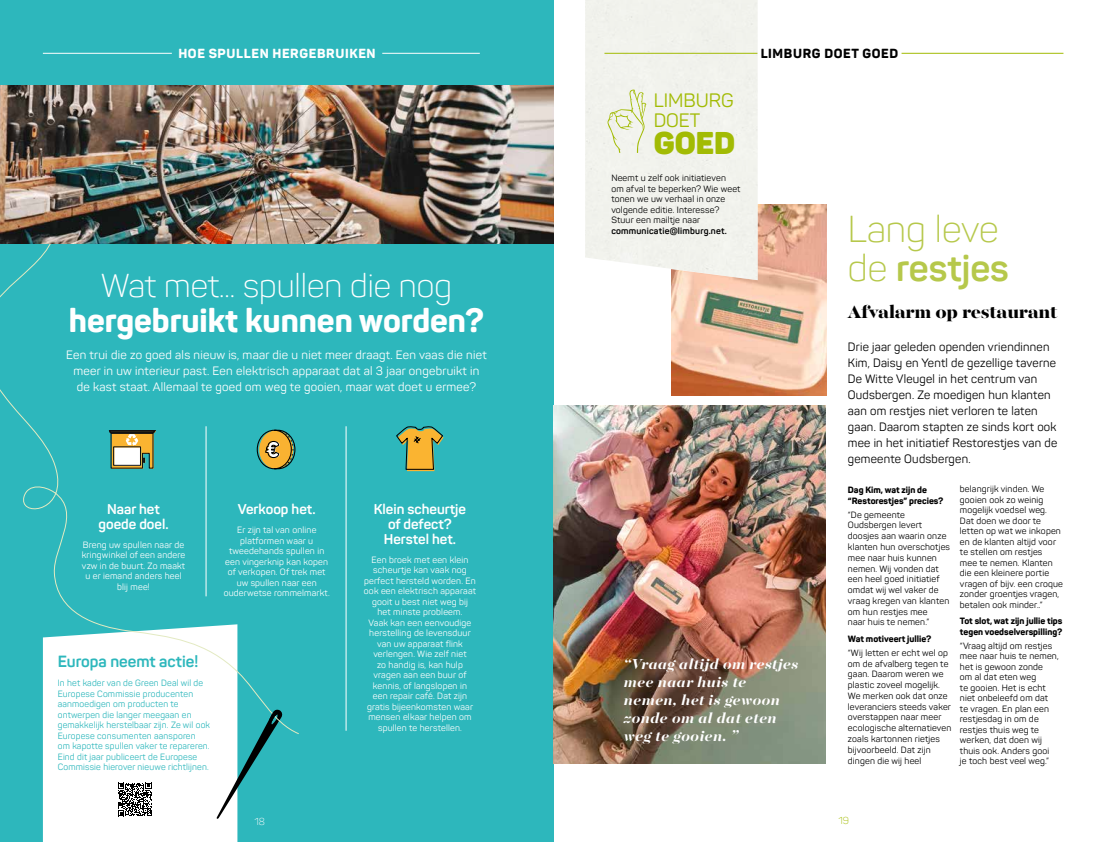
<style>
.page{position:relative;width:1106px;height:842px;background:#fff}
.page>*{position:absolute;margin:0;border:0;box-sizing:border-box;transform-origin:0 0}
.t1{font:300 37px/39px "Panton";color:#b6c84b}
.t2{font:800 32.7px "Panton";color:#fff}
.t3{font:300 32.7px "Panton";color:#fff}
.t4{font:900 31.1px "Panton";color:#a2bb04}
.t5{font:800 20px "Majesti Banner";letter-spacing:-.01em;color:#000}
.t6{font:19.2px/20px "Panton";color:#a2bb04}
.t7{font:italic 700 16px/18px "Majesti Banner";letter-spacing:.02em;color:#fff}
.t8{font:700 16px "Panton";color:#2db7bc}
.t9{font:700 14px/15px "Panton";color:#fff;text-align:center}
.t10{font:800 13px "Panton";letter-spacing:.05em;color:#fff}
.t11{font:800 13px "Panton";letter-spacing:.05em;color:#000}
.t12{font:12px/16px "Panton";letter-spacing:.02em;color:#000}
.t13{font:12px/16px "Panton";letter-spacing:.02em;color:#fff;text-align:center}
.t14{font:300 10px "Panton";color:#a2bb04}
.t15{font:300 10px "Panton";color:#fff}
.t16{font:9px/10.5px "Panton";letter-spacing:.02em;color:#000}
.t17{font:9px/10.5px "Panton";letter-spacing:.02em;color:#fff;text-align:center}
.t18{font:9px/10.5px "Panton";letter-spacing:.02em;color:#2db7bc}
.t19{font:800 9px/11.3px "Panton";color:#000}
.t20{font:700 9px "Panton";letter-spacing:.02em;color:#000}
.s1{font-weight:700}
</style>
<div class="page">
<div style="left:0;top:0;width:553px;height:842px;background:#2db7bc"></div>
<hr style="left:43px;top:53px;width:129px;height:1px;background:#fff">
<hr style="left:382px;top:53px;width:98px;height:1px;background:#fff">
<hr style="left:346px;top:426px;width:1px;height:305px;background:#fff">
<svg style="left:396px;top:426px;width:47px;height:45px"></svg>
<div style="left:43px;top:735px;width:194px;height:107px;background:#fff"></div>
<svg style="left:0;top:244px;width:299px;height:491px"></svg>
<img style="left:0;top:85px;width:553px;height:159px">
<svg style="left:216px;top:709px;width:67px;height:110px"></svg>
<img style="left:553px;top:405px;width:272px;height:358px">
<img style="left:671px;top:204px;width:155px;height:192px">
<div style="left:585px;top:0;width:172px;height:280px;background:#f1f2ed"></div>
<svg style="left:607px;top:90px;width:39px;height:63px;background:#e8ecd2"></svg>
<hr style="left:604px;top:53px;width:153px;height:1px;background:#a2bb04">
<hr style="left:901px;top:53px;width:162px;height:1px;background:#a2bb04">
<div style="left:115px;top:779px;width:39px;height:41px;background:#fff"></div>
<svg style="left:118px;top:783px;width:34px;height:33px"></svg>
<h3 class="t10" style="left:178px;top:45px;width:199px">HOE SPULLEN HERGEBRUIKEN</h3>
<h2 class="t3" style="left:101px;top:266px;width:352px">Wat met... spullen die nog</h2>
<h2 class="t2" style="left:69px;top:299px;width:417px">hergebruikt kunnen worden?</h2>
<h3 class="t13" style="left:66px;top:347px;width:422px">Een trui die zo goed als nieuw is, maar die u niet meer draagt. Een vaas die niet meer in uw interieur past. Een elektrisch apparaat dat al 3 jaar ongebruikt in de kast staat. Allemaal te goed om weg te gooien, maar wat doet u ermee?</h3>
<h3 class="t9" style="left:98px;top:501px;width:72px">Naar het goede doel.</h3>
<p class="t17" style="left:82px;top:539px;width:105px">Breng uw spullen naar de kringwinkel of een andere vzw in de buurt. Zo maakt u er iemand anders heel blij mee!</p>
<h3 class="t9" style="left:238px;top:502px;width:79px">Verkoop het.</h3>
<p class="t17" style="left:224px;top:525px;width:107px">Er zijn tal van online platformen waar u tweedehands spullen in een vingerknip kan kopen of verkopen. Of trek met uw spullen naar een ouderwetse rommelmarkt.</p>
<h3 class="t8" style="left:58px;top:652px;width:142px">Europa neemt actie!</h3>
<p class="t18" style="left:58px;top:678px;width:154px">In het kader van de Green Deal wil de Europese Commissie producenten aanmoedigen om producten te ontwerpen die langer meegaan en gemakkelijk herstelbaar zijn. Ze wil ook Europese consumenten aansporen<br>om kapotte spullen vaker te repareren.<br>Eind dit jaar publiceert de Europese Commissie hierover nieuwe richtlijnen.</p>
<p class="t15" style="left:254px;top:815px;width:12px">18</p>
<h3 class="t9" style="left:374px;top:501px;width:94px">Klein scheurtje of defect?<br>Herstel het.</h3>
<p class="t17" style="left:364px;top:554px;width:113px">Een broek met een klein scheurtje kan vaak nog perfect hersteld worden. En ook een elektrisch apparaat gooit u best niet weg bij<br>het minste probleem.<br>Vaak kan een eenvoudige herstelling de levensduur van uw apparaat flink verlengen. Wie zelf niet<br>zo handig is, kan hulp vragen aan een buur of kennis, of langslopen in<br>een repair café. Dat zijn gratis bijeenkomsten waar mensen elkaar helpen om spullen te herstellen.</p>
<h3 class="t6" style="left:653px;top:90px;width:81px">LIMBURG<br>DOET</h3>
<h3 class="t4" style="left:653px;top:123px;width:83px">GOED</h3>
<p class="t16" style="left:611px;top:173px;width:131px">Neemt u zelf ook initiatieven om afval te beperken? Wie weet tonen we uw verhaal in onze volgende editie. Interesse?<br>Stuur een mailtje naar</p>
<p class="t20" style="left:611px;top:225px;width:117px">communicatie@limburg.net.</p>
<h3 class="t11" style="left:760px;top:45px;width:139px">LIMBURG DOET GOED</h3>
<h1 class="t1" style="left:848px;top:209px;width:162px">Lang leve de <span class="s1">restjes</span></h1>
<h3 class="t5" style="left:848px;top:298px;width:211px">Afvalarm op restaurant</h3>
<h3 class="t7" style="left:624px;top:656px;width:176px">“Vraag altijd om restjes mee naar huis te nemen, het is gewoon zonde om al dat eten weg te gooien. ”</h3>
<p class="t12" style="left:848px;top:339px;width:211px">Drie jaar geleden openden vriendinnen Kim, Daisy en Yentl de gezellige taverne De Witte Vleugel in het centrum van Oudsbergen. Ze moedigen hun klanten aan om restjes niet verloren te laten gaan. Daarom stapten ze sinds kort ook mee in het initiatief Restorestjes van de gemeente Oudsbergen.</p>
<p class="t16" style="left:960px;top:484px;width:105px">belangrijk vinden. We gooien ook zo weinig mogelijk voedsel weg.<br>Dat doen we door te letten op wat we inkopen en de klanten altijd voor te stellen om restjes<br>mee te nemen. Klanten die een kleinere portie vragen of bijv. een croque zonder groentjes vragen, betalen ook minder..”</p>
<p class="t19" style="left:960px;top:616px;width:104px;line-height:11px">Tot slot, wat zijn jullie tips tegen voedselverspilling?</p>
<p class="t16" style="left:960px;top:640px;width:100px">“Vraag altijd om restjes mee naar huis te nemen, het is gewoon zonde<br>om al dat eten weg<br>te gooien. Het is echt niet onbeleefd om dat<br>te vragen. En plan een restjesdag in om de restjes thuis weg te werken, dat doen wij thuis ook. Anders gooi<br>je toch best veel weg.”</p>
<p class="t19" style="left:848px;top:484px;width:97px">Dag Kim, wat zijn de “Restorestjes” precies?</p>
<p class="t16" style="left:848px;top:509px;width:104px;line-height:10.8px">“De gemeente<br>Oudsbergen levert doosjes aan waarin onze klanten hun overschotjes mee naar huis kunnen nemen. Wij vonden dat een heel goed initiatief omdat wij wel vaker de vraag kregen van klanten om hun restjes mee<br>naar huis te nemen.”</p>
<p class="t19" style="left:848px;top:633px;width:85px">Wat motiveert jullie?</p>
<p class="t16" style="left:848px;top:647px;width:105px;line-height:10.8px">“Wij letten er echt wel op om de afvalberg tegen te gaan. Daarom weren we plastic zoveel mogelijk.<br>We merken ook dat onze leveranciers steeds vaker overstappen naar meer ecologische alternatieven zoals kartonnen rietjes bijvoorbeeld. Dat zijn dingen die wij heel</p>
<p class="t14" style="left:838px;top:814px;width:12px">19</p>
</div>
